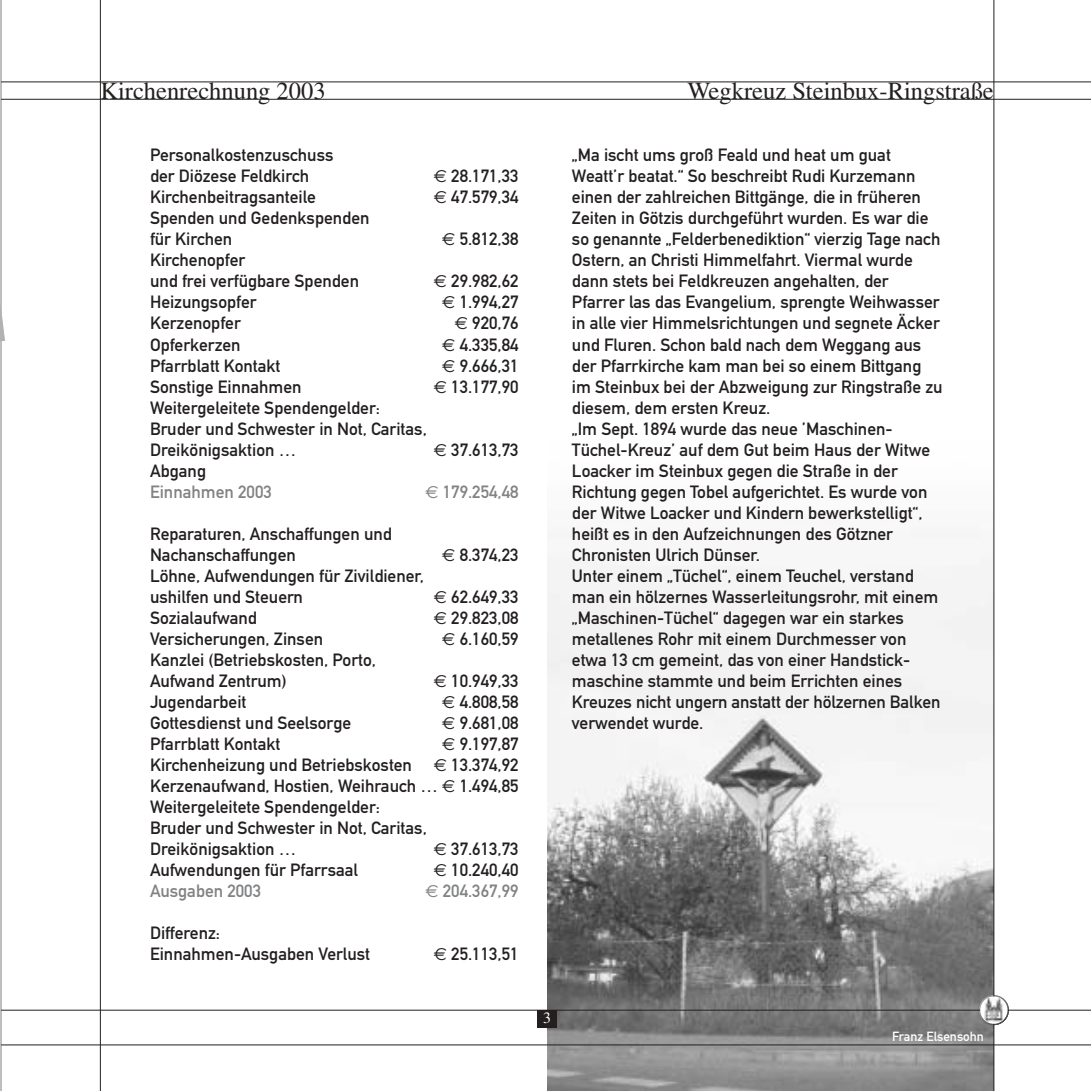
<style>
.page{position:relative;width:1091px;height:1091px;background:#fff}
.page>*{position:absolute;margin:0;border:0;box-sizing:border-box;transform-origin:0 0}
.t1{font:24.5px "Times";color:#231f1f}
.t2{font:17.5px/21px "DIN Mittelschrift";color:#231f1f}
.t3{font:17.5px "DIN Mittelschrift";color:#808284}
.t4{font:15.75px "Times";color:#fff}
.t5{font:13.12px "DIN Mittelschrift";color:#fff}
.s1{font-family:"Euro Sans"}
</style>
<div class="page">
<img style="left:547px;top:559px;width:446px;height:531px">
<hr style="left:0;top:0;width:1px;height:1090px;background:#bcbec0">
<div style="left:537px;top:1009px;width:20px;height:18px;background:#231f1f"></div>
<hr style="left:1px;top:82px;width:1089px;height:1px;background:#231f1f">
<hr style="left:1px;top:99px;width:1089px;height:1px;background:#231f1f">
<hr style="left:1px;top:1009px;width:1089px;height:1px;background:#231f1f">
<hr style="left:1px;top:1044px;width:1089px;height:1px;background:#231f1f">
<svg style="left:975px;top:995px;width:36px;height:34px"></svg>
<hr style="left:100px;top:0;width:1px;height:1090px;background:#231f1f">
<hr style="left:993px;top:0;width:1px;height:1090px;background:#231f1f">
<svg style="left:980px;top:996px;width:27px;height:27px"></svg>
<img style="left:984px;top:998px;width:18px;height:22px">
<svg style="left:1px;top:40px;width:4px;height:334px"></svg>
<img style="left:0;top:300px;width:5px;height:41px">
<h1 class="t1" style="left:100px;top:81px;width:227px">Kirchenrechnung 2003</h1>
<h1 class="t1" style="left:687px;top:81px;width:308px">Wegkreuz Steinbux-Ringstraße</h1>
<p class="t2" style="left:150px;top:146px;width:185px">Personalkostenzuschuss der Diözese Feldkirch</p>
<p class="t2" style="left:434px;top:167px;width:86px"><span class="s1">€</span> 28.171,33</p>
<p class="t2" style="left:150px;top:188px;width:167px">Kirchenbeitragsanteile</p>
<p class="t2" style="left:434px;top:188px;width:86px"><span class="s1">€</span> 47.579,34</p>
<p class="t2" style="left:150px;top:209px;width:221px">Spenden und Gedenkspenden für Kirchen</p>
<p class="t2" style="left:442px;top:230px;width:78px"><span class="s1">€</span> 5.812,38</p>
<p class="t2" style="left:150px;top:251px;width:210px">Kirchenopfer<br>und frei verfügbare Spenden</p>
<p class="t2" style="left:434px;top:272px;width:86px"><span class="s1">€</span> 29.982,62</p>
<p class="t2" style="left:150px;top:293px;width:108px">Heizungsopfer</p>
<p class="t2" style="left:442px;top:293px;width:78px"><span class="s1">€</span> 1.994,27</p>
<p class="t2" style="left:150px;top:314px;width:92px">Kerzenopfer</p>
<p class="t2" style="left:455px;top:314px;width:65px"><span class="s1">€</span> 920,76</p>
<p class="t2" style="left:150px;top:335px;width:92px">Opferkerzen</p>
<p class="t2" style="left:442px;top:335px;width:78px"><span class="s1">€</span> 4.335,84</p>
<p class="t2" style="left:150px;top:356px;width:132px">Pfarrblatt Kontakt</p>
<p class="t2" style="left:442px;top:356px;width:78px"><span class="s1">€</span> 9.666,31</p>
<p class="t2" style="left:150px;top:377px;width:153px">Sonstige Einnahmen</p>
<p class="t2" style="left:434px;top:377px;width:86px"><span class="s1">€</span> 13.177,90</p>
<p class="t2" style="left:150px;top:398px;width:278px">Weitergeleitete Spendengelder:<br>Bruder und Schwester in Not, Caritas,<br>Dreikönigsaktion …</p>
<p class="t2" style="left:434px;top:440px;width:86px"><span class="s1">€</span> 37.613,73</p>
<p class="t2" style="left:150px;top:461px;width:58px">Abgang</p>
<p class="t3" style="left:150px;top:485px;width:123px">Einnahmen 2003</p>
<p class="t3" style="left:425px;top:485px;width:94px"><span class="s1">€</span> 179.254,48</p>
<p class="t2" style="left:150px;top:524px;width:243px">Reparaturen, Anschaffungen und<br>Nachanschaffungen</p>
<p class="t2" style="left:442px;top:545px;width:78px"><span class="s1">€</span> 8.374,23</p>
<p class="t2" style="left:150px;top:566px;width:275px">Löhne, Aufwendungen für Zivildiener, ushilfen und Steuern</p>
<p class="t2" style="left:434px;top:587px;width:86px"><span class="s1">€</span> 62.649,33</p>
<p class="t2" style="left:150px;top:608px;width:108px">Sozialaufwand</p>
<p class="t2" style="left:434px;top:608px;width:86px"><span class="s1">€</span> 29.823,08</p>
<p class="t2" style="left:150px;top:629px;width:175px">Versicherungen, Zinsen</p>
<p class="t2" style="left:442px;top:629px;width:78px"><span class="s1">€</span> 6.160,59</p>
<p class="t2" style="left:150px;top:650px;width:227px">Kanzlei (Betriebskosten, Porto,<br>Aufwand Zentrum)</p>
<p class="t2" style="left:434px;top:671px;width:86px"><span class="s1">€</span> 10.949,33</p>
<p class="t2" style="left:150px;top:692px;width:98px">Jugendarbeit</p>
<p class="t2" style="left:442px;top:692px;width:78px"><span class="s1">€</span> 4.808,58</p>
<p class="t2" style="left:150px;top:713px;width:203px">Gottesdienst und Seelsorge</p>
<p class="t2" style="left:442px;top:713px;width:78px"><span class="s1">€</span> 9.681,08</p>
<p class="t2" style="left:150px;top:734px;width:132px">Pfarrblatt Kontakt</p>
<p class="t2" style="left:150px;top:734px;width:370px;text-indent:292px"><span class="s1">€</span> 9.197,87<br>Kirchenheizung und Betriebskosten <span class="s1">€</span> 13.374,92<br>Kerzenaufwand, Hostien, Weihrauch … <span class="s1">€</span> 1.494,85<br>Weitergeleitete Spendengelder:<br>Bruder und Schwester in Not, Caritas, Dreikönigsaktion …</p>
<p class="t2" style="left:434px;top:839px;width:86px"><span class="s1">€</span> 37.613,73</p>
<p class="t2" style="left:150px;top:860px;width:210px">Aufwendungen für Pfarrsaal</p>
<p class="t2" style="left:434px;top:860px;width:86px"><span class="s1">€</span> 10.240,40</p>
<p class="t3" style="left:150px;top:884px;width:113px">Ausgaben 2003</p>
<p class="t3" style="left:425px;top:884px;width:94px"><span class="s1">€</span> 204.367,99</p>
<p class="t2" style="left:150px;top:923px;width:221px">Differenz:<br>Einnahmen-Ausgaben Verlust</p>
<p class="t2" style="left:434px;top:944px;width:86px"><span class="s1">€</span> 25.113,51</p>
<p class="t2" style="left:572px;top:146px;width:372px">„Ma ischt ums groß Feald und heat um guat Weatt’r beatat.“ So beschreibt Rudi Kurzemann einen der zahlreichen Bittgänge, die in früheren Zeiten in Götzis durchgeführt wurden. Es war die so genannte „Felderbenediktion“ vierzig Tage nach Ostern, an Christi Himmelfahrt. Viermal wurde dann stets bei Feldkreuzen angehalten, der Pfarrer las das Evangelium, sprengte Weihwasser in alle vier Himmelsrichtungen und segnete Äcker und Fluren. Schon bald nach dem Weggang aus der Pfarrkirche kam man bei so einem Bittgang im Steinbux bei der Abzweigung zur Ringstraße zu diesem, dem ersten Kreuz.<br>„Im Sept. 1894 wurde das neue ’Maschinen-Tüchel-Kreuz’ auf dem Gut beim Haus der Witwe Loacker im Steinbux gegen die Straße in der Richtung gegen Tobel aufgerichtet. Es wurde von der Witwe Loacker und Kindern bewerkstelligt“, heißt es in den Aufzeichnungen des Götzner Chronisten Ulrich Dünser.<br>Unter einem „Tüchel“, einem Teuchel, verstand man ein hölzernes Wasserleitungsrohr, mit einem „Maschinen-Tüchel“ dagegen war ein starkes metallenes Rohr mit einem Durchmesser von etwa 13 cm gemeint, das von einer Handstick&shy;maschine stammte und beim Errichten eines Kreuzes nicht ungern anstatt der hölzernen Balken verwendet wurde.</p>
<p class="t4" style="left:543px;top:1012px;width:9px">3</p>
<p class="t5" style="left:891px;top:1031px;width:93px">Franz Elsensohn</p>
</div>
